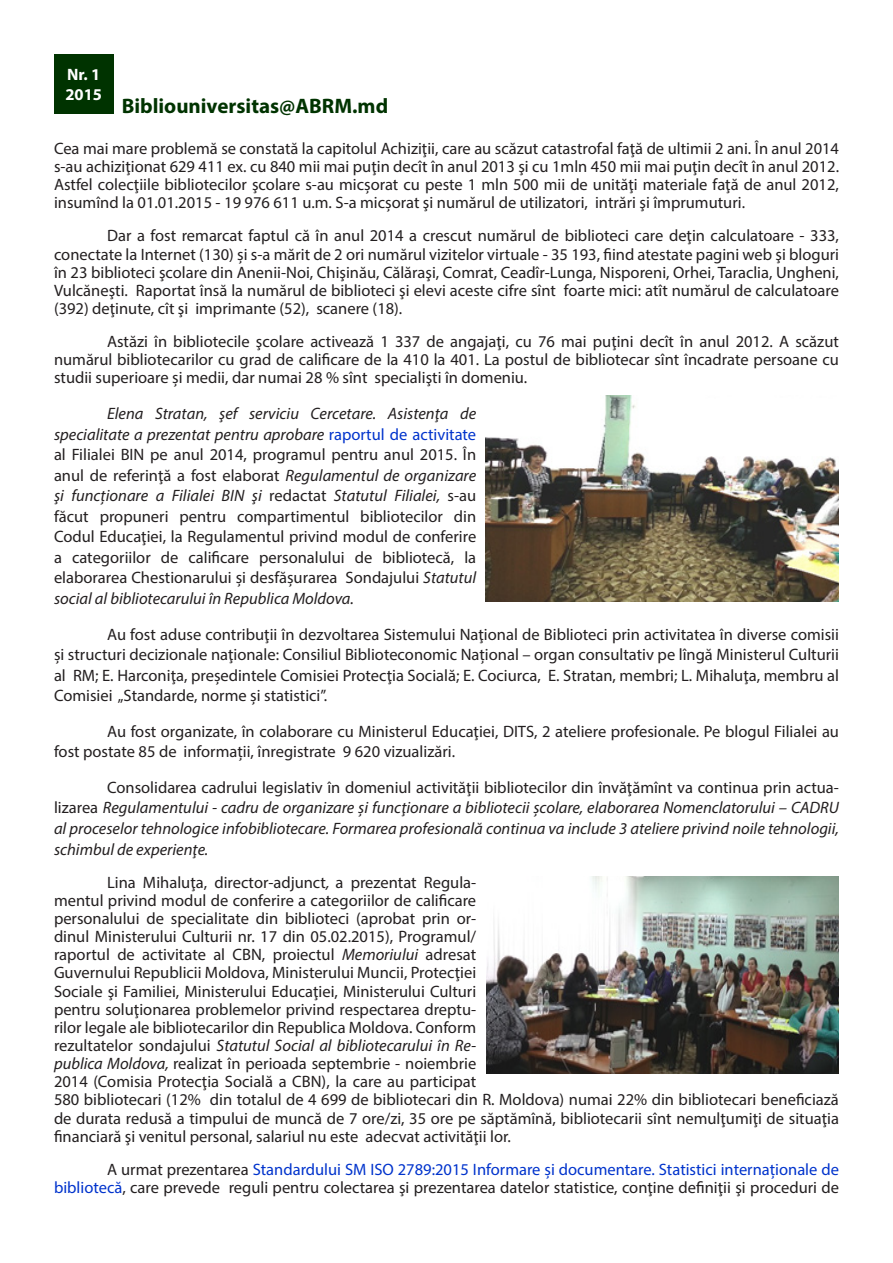
<style>
.page{position:relative;width:893px;height:1263px;background:#fff}
.page>*{position:absolute;margin:0;border:0;box-sizing:border-box;transform-origin:0 0}
.t1{font:700 21px "Myriad Pro";color:#030}
.Style5{font:16.5px/18.1px "Myriad Pro";color:#231f20;text-align:justify}
.Style5-2{font:italic 16.5px/20.5px "Myriad Pro";color:#231f20;text-align:justify}
.t2{font:700 16.5px "Myriad Pro";color:#fff}
.s1{font-style:italic}
.s2{color:#03c}
.s3{font-style:normal}
</style>
<div class="page">
<div style="left:54px;top:54px;width:59px;height:59px;background:#030"></div>
<img style="left:485px;top:395px;width:354px;height:206px">
<img style="left:486px;top:876px;width:353px;height:197px">
<p class="t2" style="left:67px;top:64px;width:35px">Nr. 1</p>
<p class="t2" style="left:65px;top:83px;width:38px">2015</p>
<p class="t1" style="left:122px;top:93px;width:268px">Bibliouniversitas@ABRM.md</p>
<p class="Style5" style="left:54px;top:139px;width:787px">Cea mai mare problemă se constată la capitolul Achiziţii, care au scăzut catastrofal faţă de ultimii 2 ani. În anul 2014 s-au achiziţionat 629 411 ex. cu 840 mii mai puţin decît în anul 2013 şi cu 1mln 450 mii mai puţin decît în anul 2012.<br>Astfel colecţiile bibliotecilor şcolare s-au micșorat cu peste 1 mln 500 mii de unităţi materiale faţă de anul 2012, insumînd la 01.01.2015 - 19 976 611 u.m. S-a micșorat şi numărul de utilizatori, intrări şi împrumuturi.</p>
<p class="Style5" style="left:54px;top:226px;width:787px;text-indent:53px">Dar a fost remarcat faptul că în anul 2014 a crescut numărul de biblioteci care deţin calculatoare - 333, conectate la Internet (130) și s-a mărit de 2 ori numărul vizitelor virtuale - 35 193, fiind atestate pagini web şi bloguri în 23 biblioteci şcolare din Anenii-Noi, Chişinău, Călăraşi, Comrat, Ceadîr-Lunga, Nisporeni, Orhei, Taraclia, Ungheni, Vulcăneşti. Raportat însă la numărul de biblioteci şi elevi aceste cifre sînt foarte mici: atît numărul de calculatoare (392) deţinute, cît şi imprimante (52), scanere (18).</p>
<p class="Style5" style="left:54px;top:332px;width:786px;text-indent:53px">Astăzi în bibliotecile şcolare activează 1 337 de angajaţi, cu 76 mai puţini decît în anul 2012. A scăzut numărul bibliotecarilor cu grad de calificare de la 410 la 401. La postul de bibliotecar sînt încadrate persoane cu studii superioare și medii, dar numai 28 % sînt specialişti în domeniu.</p>
<p class="Style5" style="left:54px;top:403px;width:424px;line-height:20.5px;text-indent:53px"><span class="s1">Elena Stratan, şef serviciu Cercetare. Asistenţa de specialitate a prezentat pentru aprobare</span> <span class="s2">raportul de activitate </span>al Filialei BIN pe anul 2014, programul pentru anul 2015. În anul de referinţă a fost elaborat <span class="s1">Regulamentul de organizare şi funcționare a Filialei BIN şi</span> redactat <span class="s1">Statutul Filialei,</span> s-au făcut propuneri pentru compartimentul bibliotecilor din Codul Educaţiei, la Regulamentul privind modul de conferire a categoriilor de calificare personalului de bibliotecă, la elaborarea Chestionarului şi desfăşurarea Sondajului <span class="s1">Statutul social al bibliotecarului în Republica Moldova.</span></p>
<p class="Style5" style="left:54px;top:623px;width:786px;line-height:20.5px;text-indent:53px">Au fost aduse contribuţii în dezvoltarea Sistemului Naţional de Biblioteci prin activitatea în diverse comisii şi structuri decizionale naţionale: Consiliul Biblioteconomic Național – organ consultativ pe lîngă Ministerul Culturii al RM; E. Harconiţa, preşedintele Comisiei Protecţia Socială; E. Cociurca, E. Stratan, membri; L. Mihaluţa, membru al Comisiei „Standarde, norme și statistici”.</p>
<p class="Style5" style="left:54px;top:721px;width:787px;line-height:20.5px;text-indent:53px">Au fost organizate, în colaborare cu Ministerul Educaţiei, DITS, 2 ateliere profesionale. Pe blogul Filialei au fost postate 85 de informații, înregistrate 9 620 vizualizări.</p>
<p class="Style5-2" style="left:54px;top:777px;width:786px;text-indent:53px"><span class="s3">Consolidarea cadrului legislativ în domeniul activităţii bibliotecilor din învăţămînt va continua prin actua&shy;lizarea</span> Regulamentului - cadru de organizare şi funcţionare a bibliotecii şcolare, elaborarea Nomenclatorului – CADRU al proceselor tehnologice infobibliotecare. Formarea profesională continua va include 3 ateliere privind noile tehnologii, schimbul de experienţe.</p>
<p class="Style5" style="left:54px;top:873px;width:786px;text-align:left;text-indent:53px">Lina Mihaluţa, director-adjunct<span class="s1">,</span> a prezentat Regula-<br>mentul privind modul de conferire a categoriilor de calificare<br>personalului de specialitate din biblioteci (aprobat prin or-<br>dinul Ministerului Culturii nr. 17 din 05.02.2015), Programul/<br>raportul de activitate al CBN, proiectul <span class="s1">Memoriului</span> adresat<br>Guvernului Republicii Moldova, Ministerului Muncii, Protecţiei<br>Sociale şi Familiei, Ministerului Educaţiei, Ministerului Culturi<br>pentru soluţionarea problemelor privind respectarea dreptu-<br>rilor legale ale bibliotecarilor din Republica Moldova. Conform<br>rezultatelor sondajului <span class="s1">Statutul Social al bibliotecarului în Re-<br>publica Moldova,</span> realizat în perioada septembrie - noiembrie<br>2014 (Comisia Protecţia Socială a CBN), la care au participat<br>580 bibliotecari (12% din totalul de 4 699 de bibliotecari din R. Moldova) numai 22% din bibliotecari beneficiază de durata redusă a timpului de muncă de 7 ore/zi, 35 ore pe săptămînă, bibliotecarii sînt nemulţumiţi de situaţia financiară şi venitul personal, salariul nu este adecvat activităţii lor.</p>
<p class="Style5" style="left:54px;top:1160px;width:786px;text-align:right">A urmat prezentarea <span class="s2">Standardului SM ISO 2789:2015 Informare și documentare. Statistici internaționale de bibliotecă</span>, care prevede reguli pentru colectarea şi prezentarea datelor statistice, conţine definiţii şi proceduri de</p>
</div>
